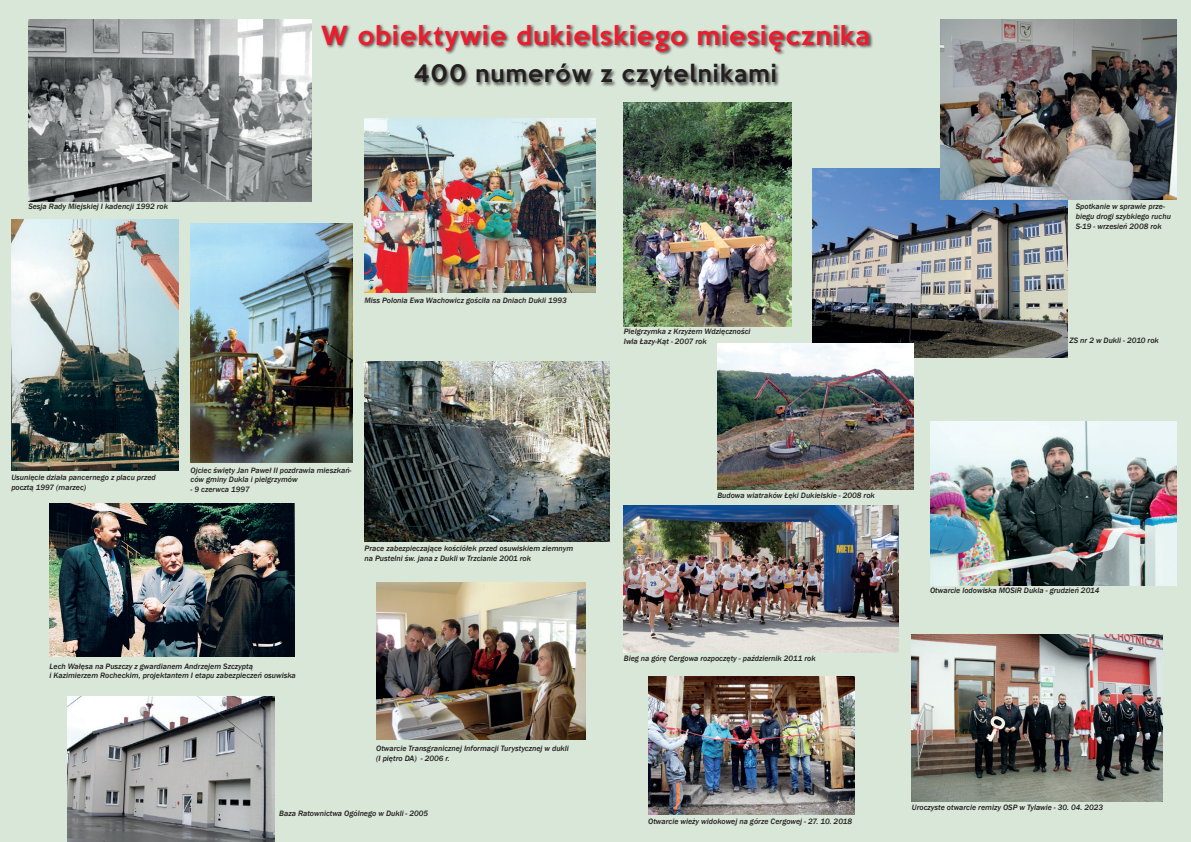
<style>
.page{position:relative;width:1191px;height:842px;background:#d9e7d8}
.page>*{position:absolute;margin:0;border:0;box-sizing:border-box;transform-origin:0 0}
.t1{font:500 24px "Keep Calm";letter-spacing:.05em;color:#ee1b2d}
.t2{font:500 22px "Keep Calm";letter-spacing:.05em;color:#231f20}
.t3{font:italic 500 8px/9.6px "Franklin Gothic";color:#231f20}
</style>
<div class="page">
<div style="left:320px;top:23px;width:553px;height:70px;background:#231f20;opacity:.75"></div>
<img style="left:28px;top:19px;width:284px;height:182px">
<img style="left:364px;top:361px;width:245px;height:180px">
<img style="left:68px;top:697px;width:206px;height:145px">
<img style="left:376px;top:583px;width:210px;height:157px">
<img style="left:364px;top:118px;width:231px;height:174px">
<img style="left:11px;top:219px;width:168px;height:251px">
<img style="left:191px;top:223px;width:161px;height:239px">
<img style="left:50px;top:503px;width:245px;height:154px">
<img style="left:624px;top:103px;width:167px;height:223px">
<img style="left:930px;top:421px;width:246px;height:164px">
<img style="left:812px;top:168px;width:255px;height:190px">
<img style="left:940px;top:19px;width:236px;height:180px">
<img style="left:717px;top:343px;width:196px;height:146px">
<img style="left:624px;top:506px;width:275px;height:146px">
<img style="left:912px;top:634px;width:250px;height:167px">
<img style="left:648px;top:676px;width:206px;height:139px">
<p class="t3" style="left:28px;top:202px;width:141px">Sesja Rady Miejskiej I kadencji 1992 rok</p>
<h1 class="t1" style="left:321px;top:14px;width:550px">W obiektywie dukielskiego miesięcznika</h1>
<h2 class="t2" style="left:414px;top:55px;width:364px">400 numerów z czytelnikami</h2>
<p class="t3" style="left:364px;top:295px;width:204px">Miss Polonia Ewa Wachowicz gościła na Dniach Dukli 1993</p>
<p class="t3" style="left:1075px;top:202px;width:97px">Spotkanie w sprawie prze&shy;biegu drogi szybkiego ruchu<br>S-19 - wrzesień 2008 rok</p>
<p class="t3" style="left:624px;top:327px;width:128px">Pielgrzymka z Krzyżem Wdzięczności<br>Iwla Łazy-Kąt - 2007 rok</p>
<p class="t3" style="left:1069px;top:336px;width:91px">ZS nr 2 w Dukli - 2010 rok</p>
<p class="t3" style="left:11px;top:473px;width:146px">Usunięcie działa pancernego z placu przed pocztą 1997 (marzec)</p>
<p class="t3" style="left:191px;top:465px;width:163px">Ojciec święty Jan Paweł II pozdrawia mieszkań&shy;ców gminy Dukla i pielgrzymów</p>
<p class="t3" style="left:191px;top:484px;width:61px">- 9 czerwca 1997</p>
<p class="t3" style="left:364px;top:544px;width:210px">Prace zabezpieczające kościółek przed osuwiskiem ziemnym na Pustelni św. jana z Dukli w Trzcianie 2001 rok</p>
<p class="t3" style="left:50px;top:661px;width:248px">Lech Wałęsa na Puszczy z gwardianem Andrzejem Szczyptą<br>i Kazimierzem Rocheckim, projektantem I etapu zabezpieczeń osuwiska</p>
<p class="t3" style="left:376px;top:744px;width:194px">Otwarcie Transgranicznej Informacji Turystycznej w dukli (I piętro DA) - 2006 r.</p>
<p class="t3" style="left:279px;top:808px;width:150px">Baza Ratownictwa Ogólnego w Dukli - 2005</p>
<p class="t3" style="left:717px;top:491px;width:159px">Budowa wiatraków Łęki Dukielskie - 2008 rok</p>
<p class="t3" style="left:624px;top:653px;width:193px">Bieg na górę Cergowa rozpoczęty - październik 2011 rok</p>
<p class="t3" style="left:930px;top:586px;width:171px">Otwarcie lodowiska MOSiR Dukla - grudzień 2014</p>
<p class="t3" style="left:648px;top:816px;width:205px">Otwarcie wieży widokowej na górze Cergowej - 27. 10. 2018</p>
<p class="t3" style="left:912px;top:802px;width:193px">Uroczyste otwarcie remizy OSP w Tylawie - 30. 04. 2023</p>
</div>
